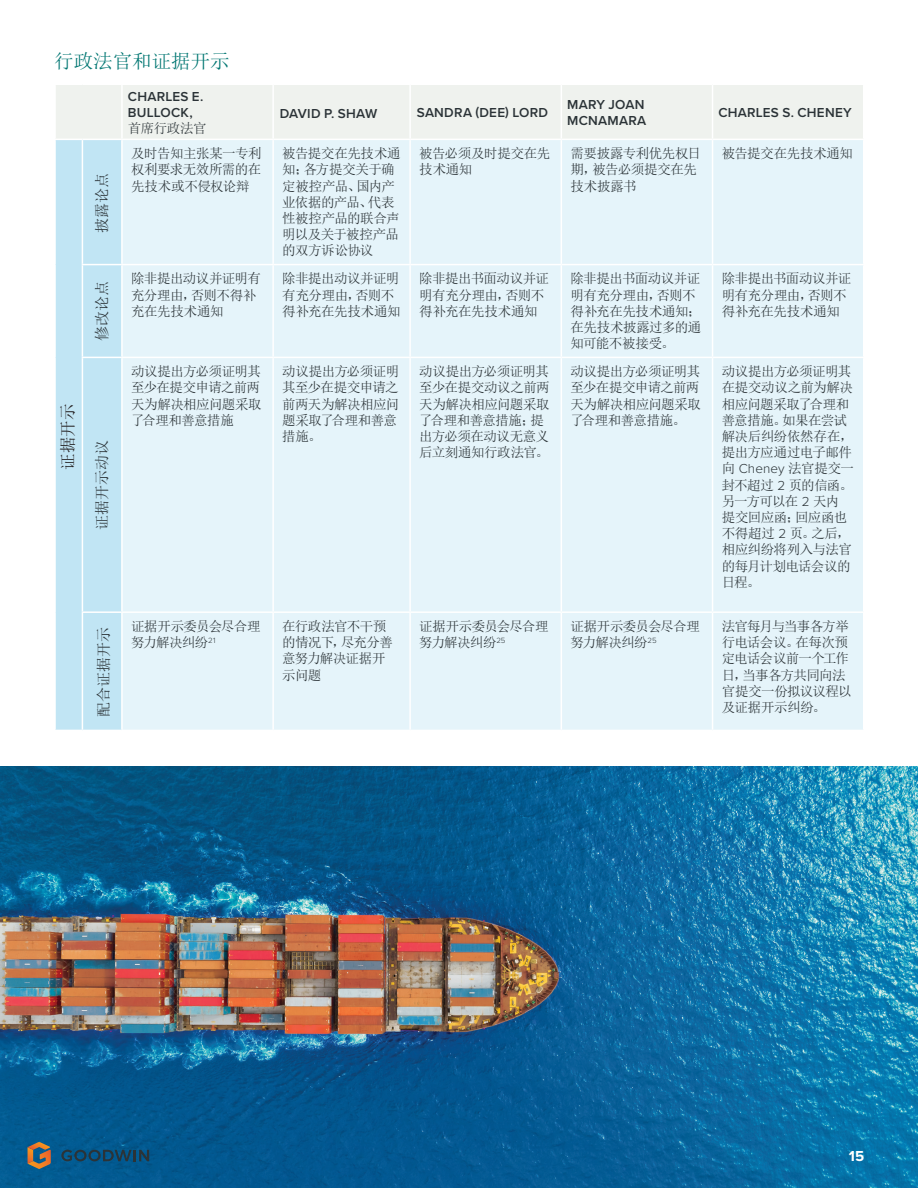
<style>
.page{position:relative;width:918px;height:1188px;background:#fff}
.page>*{position:absolute;margin:0;border:0;box-sizing:border-box;transform-origin:0 0}
.t1{font:19.5px "Sim Sun";color:#007672}
.t2{font:16.5px "Sim Sun";color:#231f20}
.t3{font:15px "Sim Sun";color:#2b3337}
.t4{font:700 15px "Proxima Nova";color:#fff}
.t5{font:13.5px/16.2px "Sim Sun";letter-spacing:-.04em;color:#2b3337}
.t6{font:600 13.5px/16.2px "Proxima Nova";letter-spacing:.015em;color:#2b3337}
.s1{font-family:"Proxima Nova";font-weight:300}
</style>
<div class="page">
<img style="left:0;top:767px;width:918px;height:421px">
<svg style="left:61px;top:1150px;width:88px;height:11px"></svg>
<svg style="left:28px;top:1142px;width:23px;height:27px"></svg>
<div style="left:56px;top:85px;width:807px;height:54px;background:#eff2ee"></div>
<div style="left:123px;top:140px;width:740px;height:590px;background:#e5f4fa"></div>
<hr style="left:272px;top:140px;width:2px;height:124px;background:#fff">
<hr style="left:409px;top:140px;width:2px;height:124px;background:#fff">
<hr style="left:561px;top:140px;width:1px;height:124px;background:#fff">
<hr style="left:712px;top:140px;width:1px;height:124px;background:#fff">
<hr style="left:273px;top:264px;width:137px;height:1px;background:#fff">
<hr style="left:272px;top:265px;width:2px;height:92px;background:#fff">
<hr style="left:410px;top:264px;width:151px;height:1px;background:#fff">
<hr style="left:409px;top:265px;width:2px;height:92px;background:#fff">
<hr style="left:561px;top:264px;width:152px;height:1px;background:#fff">
<hr style="left:561px;top:265px;width:1px;height:92px;background:#fff">
<hr style="left:713px;top:264px;width:151px;height:1px;background:#fff">
<hr style="left:712px;top:265px;width:1px;height:92px;background:#fff">
<hr style="left:273px;top:357px;width:137px;height:1px;background:#fff">
<hr style="left:272px;top:358px;width:2px;height:253px;background:#fff">
<hr style="left:410px;top:357px;width:151px;height:1px;background:#fff">
<hr style="left:409px;top:358px;width:2px;height:253px;background:#fff">
<hr style="left:561px;top:357px;width:152px;height:1px;background:#fff">
<hr style="left:561px;top:358px;width:1px;height:253px;background:#fff">
<hr style="left:713px;top:357px;width:151px;height:1px;background:#fff">
<hr style="left:712px;top:358px;width:1px;height:253px;background:#fff">
<hr style="left:273px;top:611px;width:137px;height:2px;background:#fff">
<hr style="left:272px;top:613px;width:2px;height:117px;background:#fff">
<hr style="left:410px;top:611px;width:151px;height:2px;background:#fff">
<hr style="left:409px;top:613px;width:2px;height:117px;background:#fff">
<hr style="left:561px;top:611px;width:152px;height:2px;background:#fff">
<hr style="left:561px;top:613px;width:1px;height:117px;background:#fff">
<hr style="left:713px;top:611px;width:151px;height:2px;background:#fff">
<hr style="left:712px;top:613px;width:1px;height:117px;background:#fff">
<hr style="left:121px;top:85px;width:2px;height:54px;background:#fff">
<hr style="left:272px;top:85px;width:2px;height:54px;background:#fff">
<hr style="left:409px;top:85px;width:2px;height:54px;background:#fff">
<hr style="left:561px;top:85px;width:1px;height:54px;background:#fff">
<hr style="left:712px;top:85px;width:1px;height:54px;background:#fff">
<svg style="left:55px;top:140px;width:67px;height:590px;background:#c3e5f4"></svg>
<hr style="left:122px;top:264px;width:151px;height:1px;background:#fff">
<hr style="left:122px;top:357px;width:151px;height:1px;background:#fff">
<hr style="left:82px;top:264px;width:40px;height:1px;background:#fff">
<hr style="left:121px;top:265px;width:2px;height:92px;background:#fff">
<hr style="left:82px;top:357px;width:40px;height:1px;background:#fff">
<hr style="left:122px;top:611px;width:151px;height:2px;background:#fff">
<hr style="left:121px;top:613px;width:2px;height:117px;background:#fff">
<h1 class="t1" style="left:54px;top:51px;width:177px">行政法官和证据开示</h1>
<p class="t6" style="left:128px;top:89px;width:77px">CHARLES E.<br>BULLOCK,</p>
<p class="t5" style="left:128px;top:120px;width:80px">首席行政法官</p>
<p class="t6" style="left:280px;top:105px;width:99px">DAVID P. SHAW</p>
<p class="t6" style="left:417px;top:105px;width:133px">SANDRA (DEE) LORD</p>
<p class="t6" style="left:567px;top:97px;width:81px">MARY JOAN<br>MCNAMARA</p>
<p class="t6" style="left:719px;top:105px;width:135px">CHARLES S. CHENEY</p>
<p class="t3" style="left:94px;top:232px;width:61px;rotate:-90deg">披露论点</p>
<p class="t3" style="left:94px;top:341px;width:61px;rotate:-90deg">修改论点</p>
<p class="t2" style="left:59px;top:470px;width:68px;rotate:-90deg">证据开示</p>
<p class="t3" style="left:94px;top:530px;width:91px;rotate:-90deg">证据开示动议</p>
<p class="t3" style="left:96px;top:717px;width:91px;rotate:-90deg">配合证据开示</p>
<p class="t5" style="left:131px;top:145px;width:132px;text-align:justify">及时告知主张某一专利权利要求无效所需的在先技术或不侵权论辩</p>
<p class="t5" style="left:282px;top:145px;width:120px">被告提交在先技术通知；各方提交关于确定被控产品、国内产业依据的产品、代表性被控产品的联合声明以及关于被控产品的双方诉讼协议</p>
<p class="t5" style="left:419px;top:145px;width:133px">被告必须及时提交在先技术通知</p>
<p class="t5" style="left:571px;top:145px;width:132px">需要披露专利优先权日期，被告必须提交在先技术披露书</p>
<p class="t5" style="left:722px;top:145px;width:133px">被告提交在先技术通知</p>
<p class="t5" style="left:131px;top:270px;width:131px">除非提出动议并证明有充分理由，否则不得补充在先技术通知</p>
<p class="t5" style="left:282px;top:270px;width:120px">除非提出动议并证明有充分理由，否则不得补充在先技术通知</p>
<p class="t5" style="left:419px;top:270px;width:131px">除非提出书面动议并证明有充分理由，否则不得补充在先技术通知</p>
<p class="t5" style="left:571px;top:270px;width:132px">除非提出书面动议并证明有充分理由，否则不得补充在先技术通知；在先技术披露过多的通知可能不被接受。</p>
<p class="t5" style="left:722px;top:270px;width:131px">除非提出书面动议并证明有充分理由，否则不得补充在先技术通知</p>
<p class="t5" style="left:131px;top:363px;width:132px;text-align:justify">动议提出方必须证明其至少在提交申请之前两天为解决相应问题采取了合理和善意措施</p>
<p class="t5" style="left:282px;top:363px;width:119px">动议提出方必须证明其至少在提交申请之前两天为解决相应问题采取了合理和善意措施。</p>
<p class="t5" style="left:419px;top:363px;width:132px">动议提出方必须证明其至少在提交动议之前两天为解决相应问题采取了合理和善意措施；提出方必须在动议无意义后立刻通知行政法官。</p>
<p class="t5" style="left:571px;top:363px;width:132px;text-align:justify">动议提出方必须证明其至少在提交申请之前两天为解决相应问题采取了合理和善意措施。</p>
<p class="t5" style="left:722px;top:363px;width:134px">动议提出方必须证明其在提交动议之前为解决相应问题采取了合理和善意措施。如果在尝试解决后纠纷依然存在，提出方应通过电子邮件向 <span class="s1">Cheney</span> 法官提交一封不超过 <span class="s1">2</span> 页的信函。另一方可以在 <span class="s1">2</span> 天内提交回应函；回应函也不得超过 <span class="s1">2</span> 页。之后，相应纠纷将列入与法官的每月计划电话会议的日程。</p>
<p class="t5" style="left:131px;top:618px;width:131px">证据开示委员会尽合理努力解决纠纷<sup>21</sup></p>
<p class="t5" style="left:282px;top:618px;width:112px">在行政法官不干预的情况下，尽充分善意努力解决证据开示问题</p>
<p class="t5" style="left:419px;top:618px;width:131px">证据开示委员会尽合理努力解决纠纷<sup>25</sup></p>
<p class="t5" style="left:571px;top:618px;width:131px">证据开示委员会尽合理努力解决纠纷<sup>25</sup></p>
<p class="t5" style="left:722px;top:618px;width:131px">法官每月与当事各方举行电话会议。在每次预定电话会议前一个工作日，当事各方共同向法官提交一份拟议议程以及证据开示纠纷。</p>
<p class="t4" style="left:849px;top:1147px;width:17px">15</p>
</div>
